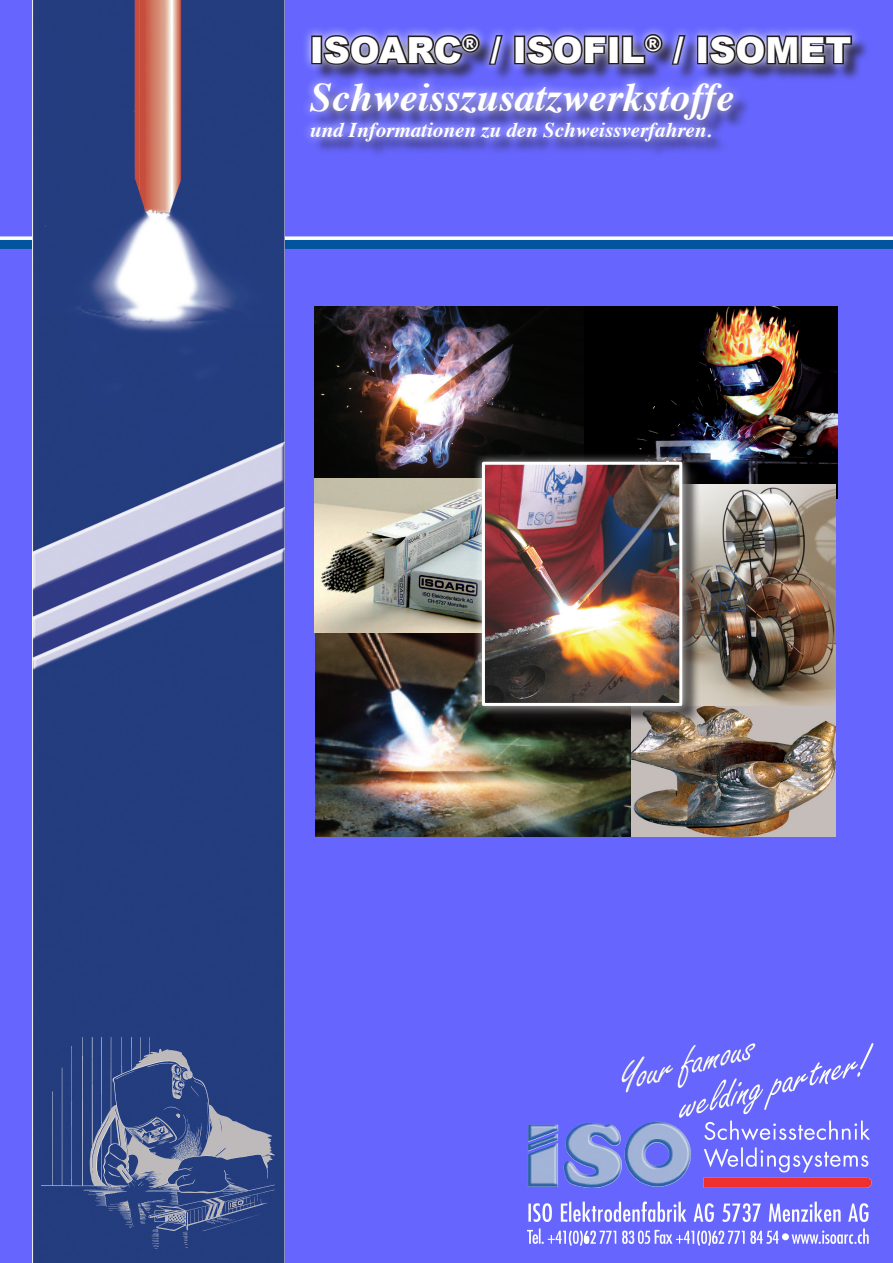
<style>
.page{position:relative;width:893px;height:1263px;background:#66f}
.page>*{position:absolute;margin:0;border:0;box-sizing:border-box;transform-origin:0 0}
.t1{font:italic 700 40.5px "Times";color:#fff}
.t2{font:900 36px "Arial";color:#fff}
.t3{font:italic 700 21px "Times";color:#fff}
</style>
<div class="page">
<img style="left:630px;top:706px;width:205px;height:130px">
<div style="left:313px;top:37px;width:557px;height:122px;background:#231f20;opacity:.75"></div>
<div style="left:301px;top:25px;width:560px;height:125px;background:#fff;opacity:.75"></div>
<div style="left:311px;top:35px;width:11px;height:29px;border:3px solid #231f20"></div>
<svg style="left:322px;top:32px;width:183px;height:35px;background:#64628e"></svg>
<div style="left:514px;top:35px;width:11px;height:29px;border:3px solid #231f20"></div>
<svg style="left:525px;top:33px;width:83px;height:34px;background:#676586"></svg>
<div style="left:608px;top:35px;width:11px;height:29px;border:3px solid #231f20"></div>
<svg style="left:620px;top:32px;width:67px;height:35px;background:#5c5a9a"></svg>
<div style="left:697px;top:35px;width:11px;height:29px;border:3px solid #231f20"></div>
<svg style="left:707px;top:19px;width:146px;height:48px;background:#6765a6"></svg>
<img style="left:315px;top:632px;width:315px;height:204px">
<img style="left:315px;top:306px;width:270px;height:172px">
<img style="left:314px;top:478px;width:158px;height:154px">
<img style="left:584px;top:307px;width:254px;height:192px">
<img style="left:639px;top:1120px;width:231px;height:20px">
<img style="left:861px;top:1043px;width:11px;height:23px">
<div style="left:0;top:236px;width:893px;height:9px;background:#fff"></div>
<div style="left:0;top:240px;width:893px;height:9px;background:#01549d"></div>
<img style="left:32px;top:0;width:252px;height:1263px">
<img style="left:701px;top:485px;width:134px;height:221px">
<div style="left:484px;top:464px;width:217px;height:260px;background:#231f20;opacity:.75"></div>
<div style="left:472px;top:452px;width:220px;height:263px;background:#fff;opacity:.75"></div>
<img style="left:486px;top:466px;width:192px;height:236px">
<div style="left:482px;top:462px;width:200px;height:244px;border:3px solid #fff"></div>
<img style="left:131px;top:1037px;width:19px;height:33px">
<p class="t2" style="left:310px;top:24px;width:543px">ISOARC<sup>®</sup> / ISOFIL<sup>®</sup> / ISOMET</p>
<p class="t1" style="left:310px;top:60px;width:426px">Schweisszusatzwerkstoffe</p>
<p class="t3" style="left:310px;top:110px;width:403px">und Informationen zu den Schweissverfahren.</p>
</div>
